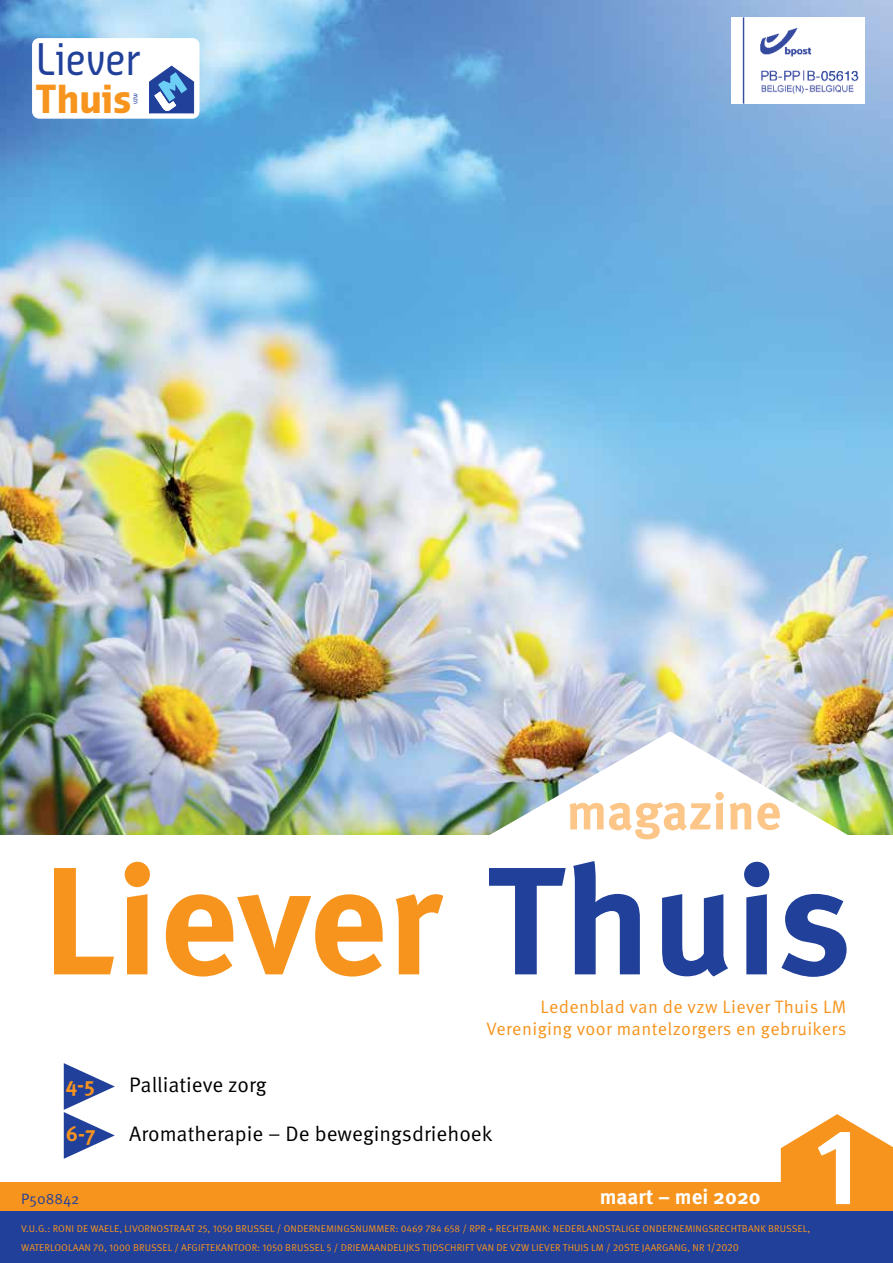
<style>
.page{position:relative;width:893px;height:1263px;background:#fff}
.page>*{position:absolute;margin:0;border:0;box-sizing:border-box;transform-origin:0 0}
.t1{font:700 153px "Meta OT";color:#f7941e}
.t2{font:700 108px "Meta OT";color:#fff}
.t3{font:700 51px "Meta OT";letter-spacing:-.005em;color:#fdc689}
.t4{font:42.45px "Sansa Con Pro";color:#21409a}
.t5{font:700 37.8px "Sansa Con Pro";color:#f7941e}
.t6{font:21px "Meta OT Norm";color:#000}
.t7{font:700 21px "Meta OT";color:#fff}
.t8{font:700 21px "Meta OT";color:#f7941e}
.t9{font:18px/22.5px "Meta OT Norm";letter-spacing:.02em;color:#f7941e;text-align:right}
.t10{font:15px "Meta OT Norm";color:#21409a}
.t11{font:9.9px/18.6px "Meta OT Norm";letter-spacing:.01em;color:#f7941e}
.t12{font:6.9px "Sansa Con Pro";color:#21409a}
.s1{color:#21409a}
.s2{font-size:10.5px}
</style>
<div class="page">
<img style="left:0;top:0;width:893px;height:834px">
<div style="left:0;top:1182px;width:795px;height:43px;background:#f7941e"></div>
<img style="left:485px;top:731px;width:370px;height:104px">
<svg style="left:781px;top:1114px;width:112px;height:98px"></svg>
<div style="left:0;top:1212px;width:893px;height:51px;background:#21409a"></div>
<img style="left:731px;top:17px;width:134px;height:86px">
<svg style="left:64px;top:1063px;width:51px;height:96px"></svg>
<div style="left:33px;top:39px;width:166px;height:79px;background:#fff;border-radius:6px"></div>
<div style="left:32px;top:38px;width:167px;height:80px;border:1px solid #fff;border-radius:6px"></div>
<svg style="left:149px;top:66px;width:45px;height:48px"></svg>
<h3 class="t4" style="left:36px;top:30px;width:106px">Liever</h3>
<h3 class="t5" style="left:36px;top:73px;width:97px">Thuis</h3>
<p class="t12" style="left:130px;top:104px;width:12px;rotate:-90deg">vzw</p>
<h3 class="t3" style="left:566px;top:779px;width:216px">magazine</h3>
<h1 class="t1" style="left:43px;top:824px;width:811px">Liever <span class="s1">Thuis</span></h1>
<h3 class="t9" style="left:487px;top:996px;width:361px">Ledenblad van de vzw Liever Thuis LM<br>Vereniging voor mantelzorgers en gebruikers</h3>
<h3 class="t8" style="left:66px;top:1071px;width:31px">4-5</h3>
<h3 class="t6" style="left:129px;top:1072px;width:139px">Palliatieve zorg</h3>
<h3 class="t8" style="left:66px;top:1121px;width:31px">6-7</h3>
<h3 class="t6" style="left:129px;top:1121px;width:365px">Aromatherapie – De bewegingsdriehoek</h3>
<h3 class="t10" style="left:21px;top:1190px;width:60px">P508842</h3>
<h3 class="t7" style="left:600px;top:1184px;width:163px">maart – mei 2020</h3>
<p class="t11" style="left:21px;top:1219px;width:790px">V.U.G.: RONI DE WAELE, LIVORNOSTRAAT 25, 1050 BRUSSEL / ONDERNEMINGSNUMMER: 0469 784 658 / RPR + RECHTBANK: NEDERLANDSTALIGE ONDERNEMINGSRECHTBANK BRUSSEL,<br>WATERLOOLAAN 70, 1000 BRUSSEL / AFGIFTEKANTOOR: 1050 BRUSSEL 5 / DRIEMAANDELIJKS TIJDSCHRIFT VAN DE VZW LIEVER THUIS LM / 20STE JAARGANG, NR <span class="s2">1/2020</span></p>
<h2 class="t2" style="left:815px;top:1098px;width:47px">1</h2>
</div>
